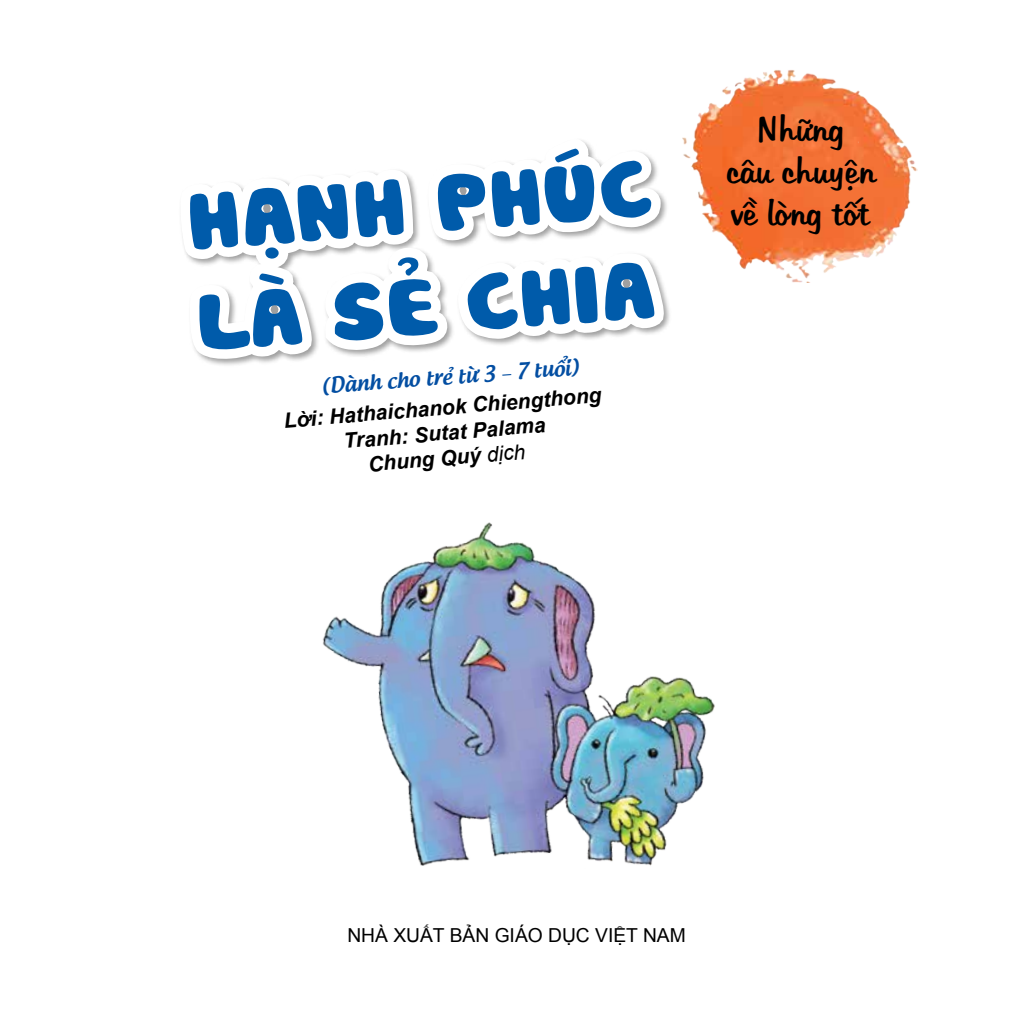
<style>
.page{position:relative;width:1017px;height:1017px;background:#fff}
.page>*{position:absolute;margin:0;border:0;box-sizing:border-box;transform-origin:0 0}
.t1{font:78.23px/101.1px "UTM Cookies";color:#005baa;scale:1.18 1}
.t2{font:35px/42px "HP Tabitha Regular";color:#000;text-align:center}
.t3{font:italic 700 21px/25.2px "Arial";color:#000;text-align:center}
.t4{font:21px "UTM Androgyne";color:#034ea2}
.t5{font:19.25px "Arial";color:#000}
.s1{font-weight:400}
.s2{font-family:"Minion Pro"}
</style>
<div class="page">
<img style="left:368px;top:522px;width:347px;height:344px">
<img style="left:683px;top:70px;width:235px;height:213px">
<svg style="left:322px;top:616px;width:46px;height:51px"></svg>
<svg style="left:182px;top:140px;width:488px;height:225px"></svg>
<h1 class="t1" style="left:184px;top:161px;width:397px;rotate:-4deg">HẠNH PHÚC<br>LÀ SẺ CHIA</h1>
<p class="t3" style="left:283px;top:409px;width:320px;rotate:-5deg">Lời: Hathaichanok Chiengthong<br>Tranh: Sutat Palama<br>Chung Quý <span class="s1">dịch</span></p>
<p class="t4" style="left:320px;top:368px;width:260px;rotate:-4deg">(Dành cho trẻ từ 3 <span class="s2">–</span> 7 tuổi)</p>
<h2 class="t2" style="left:726px;top:105px;width:153px">Nhöõng<br>caâu chuyeän veà loøng toát</h2>
<p class="t5" style="left:347px;top:922px;width:340px">NHÀ XUẤT BẢN GIÁO DỤC VIỆT NAM</p>
</div>
